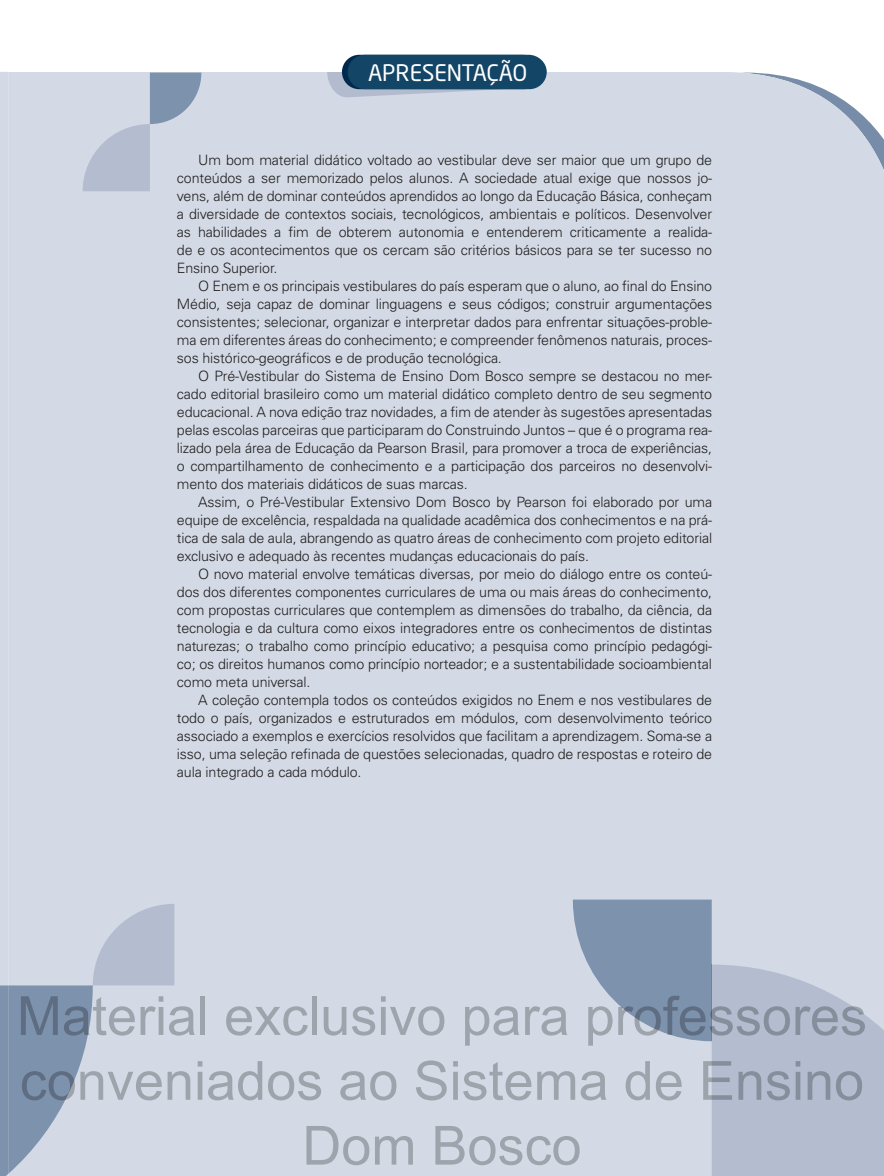
<style>
.page{position:relative;width:884px;height:1176px;background:#fff}
.page>*{position:absolute;margin:0;border:0;box-sizing:border-box;transform-origin:0 0}
.t1{font:54px/64.8px "Arial";color:rgb(0 0 0/.25);text-align:center}
.t2{font:22.5px "Neo Sans Std";color:#fff}
.t3{font:300 14.25px/18px "Univers LT Std";letter-spacing:-.01em;color:#231f20;text-align:justify}
</style>
<div class="page">
<div style="left:8px;top:72px;width:875px;height:1103px;background:#d3dae5"></div>
<svg style="left:327px;top:55px;width:219px;height:42px"></svg>
<svg style="left:83px;top:73px;width:118px;height:118px"></svg>
<div style="left:0;top:72px;width:8px;height:1103px;background:#d3dae5"></div>
<svg style="left:0;top:903px;width:174px;height:273px"></svg>
<svg style="left:572px;top:899px;width:312px;height:277px"></svg>
<h2 class="t2" style="left:368px;top:59px;width:161px">APRESENTAÇÃO</h2>
<p class="t3" style="left:177px;top:151px;width:536px;text-indent:21px">Um bom material didático voltado ao vestibular deve ser maior que um grupo de conteúdos a ser memorizado pelos alunos. A sociedade atual exige que nossos jo&shy;vens, além de dominar conteúdos aprendidos ao longo da Educação Básica, conheçam a diversidade de contextos sociais, tecnológicos, ambientais e políticos. Desenvolver as habilidades a fim de obterem autonomia e entenderem criticamente a realida&shy;de e os acontecimentos que os cercam são critérios básicos para se ter sucesso no Ensino Superior.</p>
<p class="t3" style="left:177px;top:277px;width:536px;text-indent:21px">O Enem e os principais vestibulares do país esperam que o aluno, ao final do Ensino Médio, seja capaz de dominar linguagens e seus códigos; construir argumentações consistentes; selecionar, organizar e interpretar dados para enfrentar situações-proble&shy;ma em diferentes áreas do conhecimento; e compreender fenômenos naturais, proces&shy;sos histórico-geográficos e de produção tecnológica.</p>
<p class="t3" style="left:177px;top:367px;width:536px;text-indent:21px">O Pré-Vestibular do Sistema de Ensino Dom Bosco sempre se destacou no mer&shy;cado editorial brasileiro como um material didático completo dentro de seu segmento educacional. A nova edição traz novidades, a fim de atender às sugestões apresentadas pelas escolas parceiras que participaram do Construindo Juntos – que é o programa rea&shy;lizado pela área de Educação da Pearson Brasil, para promover a troca de experiências, o compartilhamento de conhecimento e a participação dos parceiros no desenvolvi&shy;mento dos materiais didáticos de suas marcas.</p>
<p class="t3" style="left:177px;top:493px;width:536px;text-indent:21px">Assim, o Pré-Vestibular Extensivo Dom Bosco by Pearson foi elaborado por uma equipe de excelência, respaldada na qualidade acadêmica dos conhecimentos e na prá&shy;tica de sala de aula, abrangendo as quatro áreas de conhecimento com projeto editorial exclusivo e adequado às recentes mudanças educacionais do país.</p>
<p class="t3" style="left:177px;top:565px;width:536px;text-indent:21px">O novo material envolve temáticas diversas, por meio do diálogo entre os conteú&shy;dos dos diferentes componentes curriculares de uma ou mais áreas do conhecimento, com propostas curriculares que contemplem as dimensões do trabalho, da ciência, da tecnologia e da cultura como eixos integradores entre os conhecimentos de distintas naturezas; o trabalho como princípio educativo; a pesquisa como princípio pedagógi&shy;co; os direitos humanos como princípio norteador; e a sustentabilidade socioambiental como meta universal.</p>
<p class="t3" style="left:177px;top:691px;width:536px;text-indent:21px">A coleção contempla todos os conteúdos exigidos no Enem e nos vestibulares de todo o país, organizados e estruturados em módulos, com desenvolvimento teórico associado a exemplos e exercícios resolvidos que facilitam a aprendizagem. Soma-se a isso, uma seleção refinada de questões selecionadas, quadro de respostas e roteiro de aula integrado a cada módulo.</p>
<h1 class="t1" style="left:17px;top:983px;width:851px">Material exclusivo para professores conveniados ao Sistema de Ensino<br>Dom Bosco</h1>
</div>
